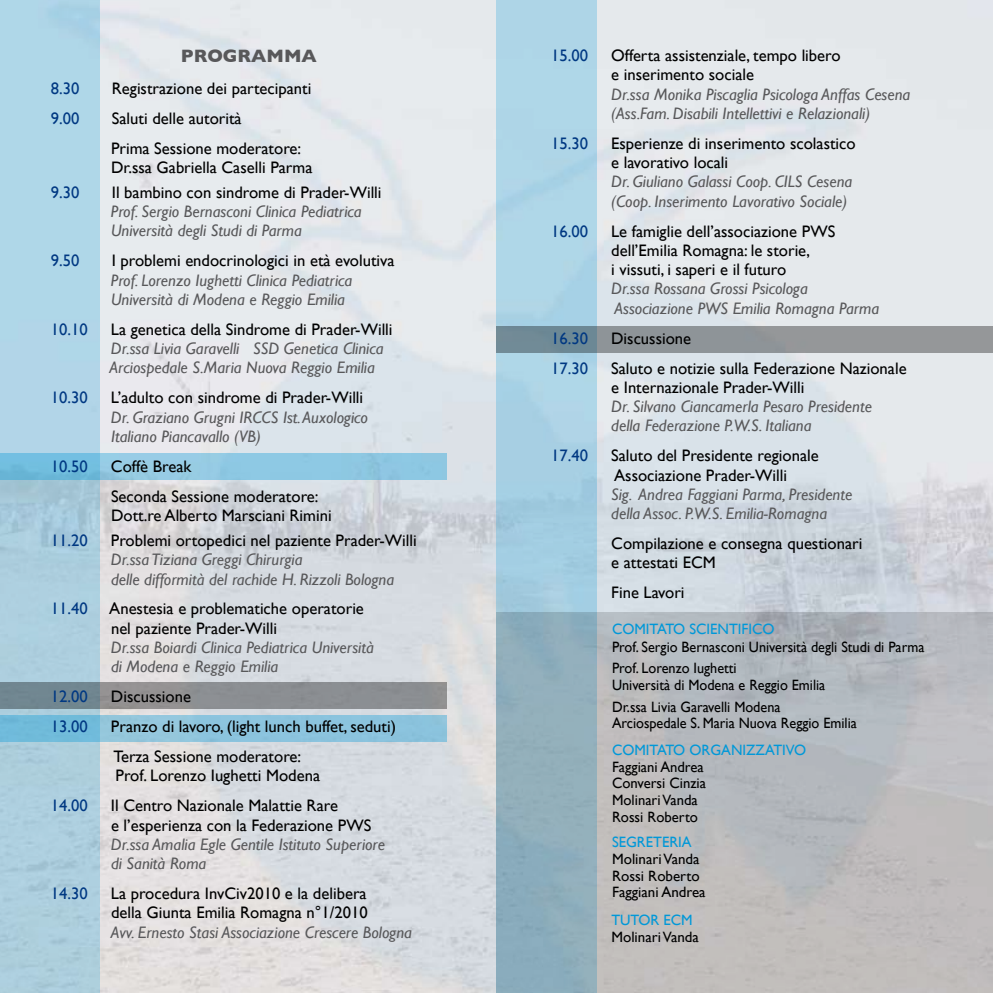
<style>
.page{position:relative;width:993px;height:993px;background:#fff}
.page>*{position:absolute;margin:0;border:0;box-sizing:border-box;transform-origin:0 0}
.t1{font:700 18.2px "Gill Sans";color:#58585a}
.t2{font:16.62px/19.2px "Gill Sans";color:#000}
.t3{font:italic 16.62px/19.2px "Gill Sans";color:#58585a}
.t4{font:16.62px "Gill Sans";color:#003882}
.t5{font:15.05px/21.5px "Gill Sans";color:#000;scale:.95 1}
.t6{font:15.05px/16.6px "Gill Sans";color:#000}
.t7{font:15.05px "Gill Sans";color:#0098d8}
</style>
<div class="page">
<img style="left:99px;top:0;width:893px;height:992px">
<div style="left:0;top:0;width:99px;height:992px;background:#afd2e3"></div>
<div style="left:496px;top:0;width:101px;height:992px;background:linear-gradient(to right,#aad2e4,#aad3e5)"></div>
<svg style="left:0;top:453px;width:446px;height:26px;background:#89c5e1"></svg>
<svg style="left:0;top:682px;width:446px;height:26px;background:#868d91"></svg>
<svg style="left:496px;top:326px;width:496px;height:26px;background:#8a9397"></svg>
<svg style="left:0;top:715px;width:446px;height:26px;background:#86c2dc"></svg>
<svg style="left:496px;top:612px;width:496px;height:380px;background:#b1b8bc"></svg>
<p class="t1" style="left:181px;top:45px;width:137px">PROGRAMMA</p>
<p class="t4" style="left:51px;top:78px;width:30px">8.30</p>
<p class="t2" style="left:112px;top:78px;width:201px">Registrazione dei partecipanti</p>
<p class="t4" style="left:51px;top:108px;width:30px">9.00</p>
<p class="t2" style="left:111px;top:103px;width:191px;line-height:29.9px">Saluti delle autorità<br>Prima Sessione moderatore:</p>
<p class="t2" style="left:111px;top:157px;width:203px">Dr.ssa Gabriella Caselli Parma</p>
<p class="t4" style="left:51px;top:182px;width:30px">9.30</p>
<p class="t2" style="left:112px;top:182px;width:271px">Il bambino con sindrome di Prader-Willi</p>
<p class="t3" style="left:111px;top:202px;width:252px">Prof. Sergio Bernasconi Clinica Pediatrica<br>Università degli Studi di Parma</p>
<p class="t4" style="left:51px;top:251px;width:30px">9.50</p>
<p class="t2" style="left:112px;top:251px;width:284px">I problemi endocrinologici in età evolutiva</p>
<p class="t3" style="left:111px;top:270px;width:243px">Prof. Lorenzo Iughetti Clinica Pediatrica<br>Università di Modena e Reggio Emilia</p>
<p class="t4" style="left:51px;top:319px;width:38px">10.10</p>
<p class="t2" style="left:111px;top:319px;width:283px">La genetica della Sindrome di Prader-Willi</p>
<p class="t3" style="left:110px;top:339px;width:275px">Dr.ssa Livia Garavelli SSD Genetica Clinica<br>Arciospedale S.Maria Nuova Reggio Emilia</p>
<p class="t4" style="left:51px;top:388px;width:38px">10.30</p>
<p class="t2" style="left:111px;top:388px;width:254px">L’adulto con sindrome di Prader-Willi</p>
<p class="t3" style="left:111px;top:407px;width:258px">Dr. Graziano Grugni IRCCS Ist. Auxologico<br>Italiano Piancavallo (VB)</p>
<p class="t4" style="left:51px;top:456px;width:38px">10.50</p>
<p class="t2" style="left:111px;top:451px;width:209px;line-height:29.9px">Coffè Break<br>Seconda Sessione moderatore:</p>
<p class="t2" style="left:111px;top:505px;width:222px">Dott.re Alberto Marsciani Rimini</p>
<p class="t4" style="left:51px;top:530px;width:38px">11.20</p>
<p class="t2" style="left:111px;top:530px;width:307px">Problemi ortopedici nel paziente Prader-Willi</p>
<p class="t3" style="left:111px;top:550px;width:285px">Dr.ssa Tiziana Greggi Chirurgia<br>delle difformità del rachide H. Rizzoli Bologna</p>
<p class="t4" style="left:51px;top:599px;width:38px">11.40</p>
<p class="t2" style="left:109px;top:599px;width:256px">Anestesia e problematiche operatorie nel paziente Prader-Willi</p>
<p class="t3" style="left:111px;top:637px;width:264px">Dr.ssa Boiardi Clinica Pediatrica Università di Modena e Reggio Emilia</p>
<p class="t4" style="left:51px;top:686px;width:38px">12.00</p>
<p class="t2" style="left:111px;top:686px;width:81px">Discussione</p>
<p class="t4" style="left:51px;top:716px;width:38px">13.00</p>
<p class="t2" style="left:111px;top:711px;width:286px;line-height:29.9px">Pranzo di lavoro, (light lunch buffet, seduti)<br>Terza Sessione moderatore:</p>
<p class="t2" style="left:116px;top:765px;width:206px">Prof. Lorenzo Iughetti Modena</p>
<p class="t4" style="left:51px;top:795px;width:38px">14.00</p>
<p class="t2" style="left:111px;top:795px;width:262px">Il Centro Nazionale Malattie Rare<br>e l’esperienza con la Federazione PWS</p>
<p class="t3" style="left:111px;top:834px;width:275px">Dr.ssa Amalia Egle Gentile Istituto Superiore di Sanità Roma</p>
<p class="t4" style="left:51px;top:883px;width:38px">14.30</p>
<p class="t2" style="left:111px;top:883px;width:258px">La procedura InvCiv2010 e la delibera della Giunta Emilia Romagna n°1/2010</p>
<p class="t3" style="left:111px;top:922px;width:302px">Avv. Ernesto Stasi Associazione Crescere Bologna</p>
<p class="t4" style="left:551px;top:46px;width:38px">15.00</p>
<p class="t2" style="left:611px;top:46px;width:231px">Offerta assistenziale, tempo libero e inserimento sociale</p>
<p class="t3" style="left:611px;top:84px;width:300px">Dr.ssa Monika Piscaglia Psicologa Anffas Cesena (Ass.Fam. Disabili Intellettivi e Relazionali)</p>
<p class="t4" style="left:551px;top:133px;width:38px">15.30</p>
<p class="t2" style="left:611px;top:133px;width:246px">Esperienze di inserimento scolastico e lavorativo locali</p>
<p class="t3" style="left:611px;top:172px;width:242px">Dr. Giuliano Galassi Coop. CILS Cesena (Coop. Inserimento Lavorativo Sociale)</p>
<p class="t4" style="left:551px;top:221px;width:38px">16.00</p>
<p class="t2" style="left:611px;top:221px;width:225px">Le famiglie dell’associazione PWS dell’Emilia Romagna: le storie,<br>i vissuti, i saperi e il futuro</p>
<p class="t3" style="left:611px;top:279px;width:269px">Dr.ssa Rossana Grossi Psicologa<br>Associazione PWS Emilia Romagna Parma</p>
<p class="t4" style="left:551px;top:328px;width:38px">16.30</p>
<p class="t2" style="left:611px;top:328px;width:81px">Discussione</p>
<p class="t4" style="left:551px;top:358px;width:38px">17.30</p>
<p class="t2" style="left:611px;top:358px;width:297px">Saluto e notizie sulla Federazione Nazionale e Internazionale Prader-Willi</p>
<p class="t3" style="left:611px;top:397px;width:262px">Dr. Silvano Ciancamerla Pesaro Presidente della Federazione P.W.S. Italiana</p>
<p class="t4" style="left:551px;top:446px;width:38px">17.40</p>
<p class="t2" style="left:611px;top:446px;width:209px">Saluto del Presidente regionale<br>Associazione Prader-Willi</p>
<p class="t3" style="left:611px;top:484px;width:242px">Sig. Andrea Faggiani Parma, Presidente della Assoc. P.W.S. Emilia-Romagna</p>
<p class="t2" style="left:611px;top:533px;width:252px">Compilazione e consegna questionari e attestati ECM</p>
<p class="t2" style="left:611px;top:582px;width:75px">Fine Lavori</p>
<p class="t7" style="left:612px;top:620px;width:164px">COMITATO SCIENTIFICO</p>
<p class="t5" style="left:612px;top:635px;width:330px">Prof. Sergio Bernasconi Università degli Studi di Parma<br>Prof. Lorenzo Iughetti</p>
<p class="t5" style="left:612px;top:673px;width:226px">Università di Modena e Reggio Emilia<br>Dr.ssa Livia Garavelli Modena</p>
<p class="t5" style="left:612px;top:712px;width:259px">Arciospedale S. Maria Nuova Reggio Emilia</p>
<p class="t7" style="left:612px;top:740px;width:196px">COMITATO ORGANIZZATIVO</p>
<p class="t6" style="left:612px;top:757px;width:95px">Faggiani Andrea<br>Conversi Cinzia<br>Molinari Vanda<br>Rossi Roberto</p>
<p class="t7" style="left:612px;top:833px;width:81px">SEGRETERIA</p>
<p class="t6" style="left:612px;top:850px;width:95px">Molinari Vanda<br>Rossi Roberto<br>Faggiani Andrea</p>
<p class="t7" style="left:611px;top:911px;width:83px">TUTOR ECM</p>
<p class="t6" style="left:611px;top:928px;width:89px">Molinari Vanda</p>
</div>
